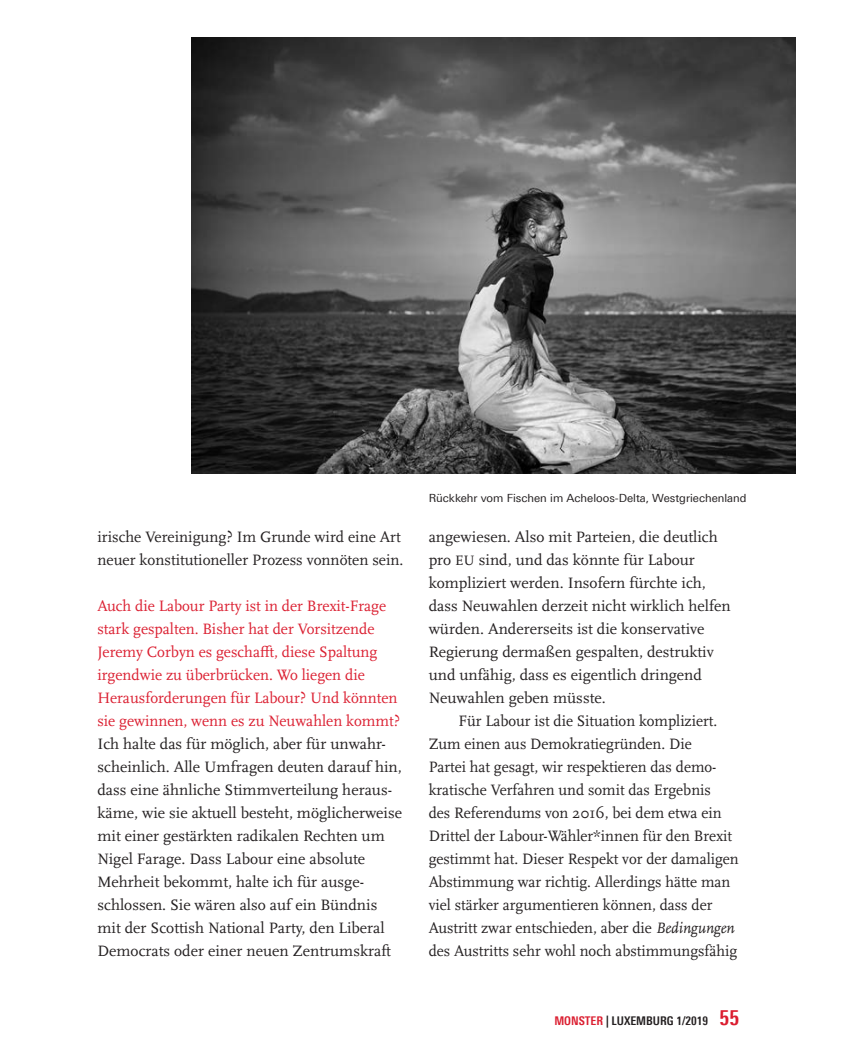
<style>
.page{position:relative;width:850px;height:1063px;background:#fff}
.page>*{position:absolute;margin:0;border:0;box-sizing:border-box;transform-origin:0 0}
.t1{font:15.75px/23px "Scala Pro";color:#231f20}
.t2{font:15.75px/23px "Scala Pro";color:#db1e30}
.t3{font:700 12px "Linotype Univers 620 Cn";color:#231f20}
.t4{font:11.25px "Linotype Univers 430";color:#231f20}
.s1{font-size:14.25px}
.s2{font-style:italic}
.s3{color:#db1e30}
.s4{font-size:21px;color:#db1e30}
</style>
<div class="page">
<img style="left:191px;top:37px;width:604px;height:436px">
<p class="t1" style="left:97px;top:525px;width:307px">irische Vereinigung? Im Grunde wird eine Art neuer konstitutioneller Prozess vonnöten sein.</p>
<p class="t2" style="left:97px;top:594px;width:304px">Auch die Labour Party ist in der Brexit-Frage stark gespalten. Bisher hat der Vorsitzende Jeremy Corbyn es geschafft, diese Spaltung irgendwie zu überbrücken. Wo liegen die Herausforderungen für Labour? Und könnten sie gewinnen, wenn es zu Neuwahlen kommt?</p>
<p class="t1" style="left:97px;top:731px;width:306px">Ich halte das für möglich, aber für unwahr&shy;scheinlich. Alle Umfragen deuten darauf hin, dass eine ähnliche Stimmverteilung heraus&shy;käme, wie sie aktuell besteht, möglicherweise mit einer gestärkten radikalen Rechten um Nigel Farage. Dass Labour eine absolute Mehrheit bekommt, halte ich für ausge&shy;schlossen. Sie wären also auf ein Bündnis mit der Scottish National Party, den Liberal Democrats oder einer neuen Zentrumskraft</p>
<p class="t4" style="left:429px;top:491px;width:319px">Rückkehr vom Fischen im Acheloos-Delta, Westgriechenland</p>
<p class="t1" style="left:429px;top:525px;width:304px">angewiesen. Also mit Parteien, die deutlich pro <span class="s1">EU</span> sind, und das könnte für Labour kompliziert werden. Insofern fürchte ich, dass Neuwahlen derzeit nicht wirklich helfen würden. Andererseits ist die konservative Regierung dermaßen gespalten, destruktiv und unfähig, dass es eigentlich dringend Neuwahlen geben müsste.</p>
<p class="t1" style="left:429px;top:708px;width:311px;text-indent:30px">Für Labour ist die Situation kompliziert.<br>Zum einen aus Demokratiegründen. Die<br>Partei hat gesagt, wir respektieren das demo&shy;kratische Verfahren und somit das Ergebnis<br>des Referendums von 2016, bei dem etwa ein Drittel der Labour-Wähler*innen für den Brexit gestimmt hat. Dieser Respekt vor der damaligen Abstimmung war richtig. Allerdings hätte man viel stärker argumentieren können, dass der Austritt zwar entschieden, aber die <span class="s2">Bedingungen </span>des Austritts sehr wohl noch abstimmungsfähig</p>
<p class="t3" style="left:554px;top:1013px;width:186px"><span class="s3">MONSTER</span> | LUXEMBURG 1/2019 <span class="s4">55</span></p>
</div>
